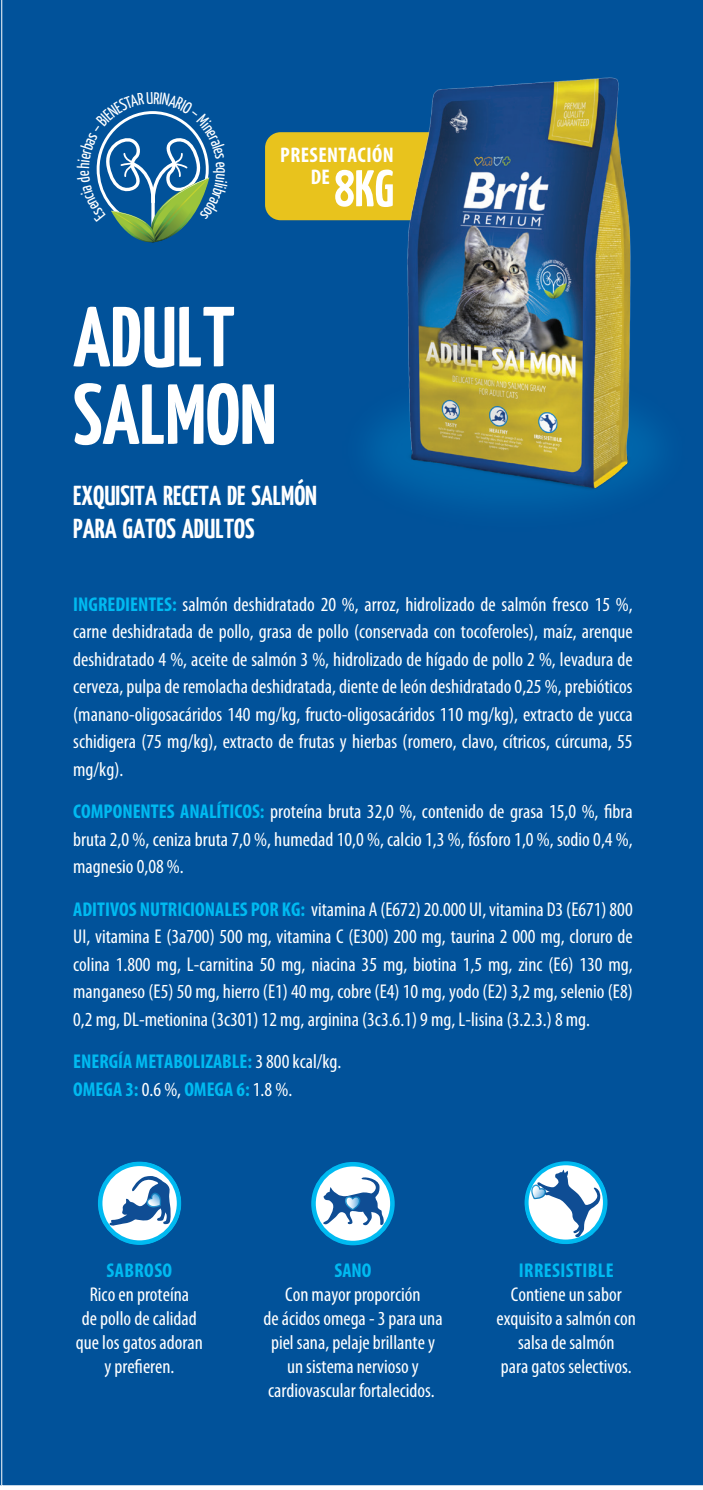
<style>
.page{position:relative;width:703px;height:1490px;background:#fff}
.page>*{position:absolute;margin:0;border:0;box-sizing:border-box;transform-origin:0 0}
.t1{font:700 85px/77.5px "Yanone Kaffeesatz";color:#fff}
.t2{font:700 51.5px "Yanone Kaffeesatz";color:#fff}
.t3{font:700 27.5px/33px "Yanone Kaffeesatz";color:#fff}
.t4{font:700 condensed 21.25px/22.5px "Myriad Pro";letter-spacing:.02em;color:#fff}
.t5{font:condensed 20px/27.5px "Myriad Pro";color:#fff;text-align:justify}
.t6{font:700 condensed 20px/27.5px "Myriad Pro";color:#00baf1}
.t7{font:700 condensed 20px "Myriad Pro";letter-spacing:.02em;color:#00baf1}
.s1{font-weight:700;color:#00baf1}
.s2{font-weight:400;color:#fff}
</style>
<div class="page">
<svg style="left:0;top:0;width:1px;height:1486px"></svg>
<div style="left:1px;top:0;width:701px;height:1486px;background:#01529a"></div>
<div style="left:265px;top:132px;width:183px;height:88px;background:#e8c31d;border-radius:16px"></div>
<div style="left:278px;top:302px;width:424px;height:293px;background:#01529a"></div>
<div style="left:0;top:302px;width:50px;height:293px;background:#01529a"></div>
<img style="left:375px;top:47px;width:286px;height:472px">
<div style="left:524px;top:1161px;width:83px;height:83px;border:5px solid #00baf1;border-radius:50%"></div>
<svg style="left:526px;top:1163px;width:79px;height:79px"></svg>
<div style="left:98px;top:1162px;width:83px;height:83px;border:5px solid #00baf1;border-radius:50%"></div>
<svg style="left:100px;top:1164px;width:79px;height:79px"></svg>
<div style="left:311px;top:1162px;width:83px;height:83px;border:5px solid #00baf1;border-radius:50%"></div>
<svg style="left:313px;top:1164px;width:79px;height:79px"></svg>
<svg style="left:77px;top:92px;width:150px;height:156px;background:#266b99"></svg>
<p class="t4" style="left:310px;top:143px;width:84px;text-indent:-30px">PRESENTACIÓN<br>DE</p>
<h2 class="t2" style="left:334px;top:155px;width:61px">8KG</h2>
<h1 class="t1" style="left:73px;top:294px;width:205px">ADULT<br>SALMON</h1>
<h3 class="t3" style="left:73px;top:478px;width:245px">EXQUISITA RECETA DE SALMÓN<br>PARA GATOS ADULTOS</h3>
<p class="t5" style="left:73px;top:591px;width:561px"><span class="s1">INGREDIENTES:</span> salmón deshidratado 20 %, arroz, hidrolizado de salmón fresco 15 %, carne deshidratada de pollo, grasa de pollo (conservada con tocoferoles), maíz, arenque deshidratado 4 %, aceite de salmón 3 %, hidrolizado de hígado de pollo 2 %, levadura de cerveza, pulpa de remolacha deshidratada, diente de león deshidratado 0,25 %, prebióticos (manano-oligosacáridos 140 mg/kg, fructo-oligosacáridos 110 mg/kg), extracto de yucca schidigera (75 mg/kg), extracto de frutas y hierbas (romero, clavo, cítricos, cúrcuma, 55 mg/kg).</p>
<p class="t5" style="left:73px;top:798px;width:561px"><span class="s1">COMPONENTES ANALÍTICOS:</span> proteína bruta 32,0 %, contenido de grasa 15,0 %, fibra bruta 2,0 %, ceniza bruta 7,0 %, humedad 10,0 %, calcio 1,3 %, fósforo 1,0 %, sodio 0,4 %, magnesio 0,08 %.</p>
<p class="t5" style="left:73px;top:896px;width:561px"><span class="s1">ADITIVOS NUTRICIONALES POR KG:</span> vitamina A (E672) 20.000 UI, vitamina D3 (E671) 800<br>UI, vitamina E (3a700) 500 mg, vitamina C (E300) 200 mg, taurina 2 000 mg, cloruro de colina 1.800 mg, L-carnitina 50 mg, niacina 35 mg, biotina 1,5 mg, zinc (E6) 130 mg, manganeso (E5) 50 mg, hierro (E1) 40 mg, cobre (E4) 10 mg, yodo (E2) 3,2 mg, selenio (E8)<br>0,2 mg, DL-metionina (3c301) 12 mg, arginina (3c3.6.1) 9 mg, L-lisina (3.2.3.) 8 mg.</p>
<p class="t6" style="left:73px;top:1047px;width:270px">ENERGÍA METABOLIZABLE: <span class="s2">3 800 kcal/kg.<br></span>OMEGA 3: <span class="s2">0.6 %,</span> OMEGA 6: <span class="s2">1.8 %.</span></p>
<p class="t7" style="left:107px;top:1258px;width:67px">SABROSO</p>
<p class="t5" style="left:76px;top:1283px;width:128px;line-height:24px;text-align:center">Rico en proteína<br>de pollo de calidad que los gatos adoran y prefieren.</p>
<p class="t6" style="left:334px;top:1256px;width:38px">SANO</p>
<p class="t5" style="left:263px;top:1283px;width:181px;line-height:24px;text-align:center">Con mayor proporción<br>de ácidos omega - 3 para una piel sana, pelaje brillante y un sistema nervioso y cardiovascular fortalecidos.</p>
<p class="t7" style="left:519px;top:1258px;width:96px">IRRESISTIBLE</p>
<p class="t5" style="left:496px;top:1283px;width:141px;line-height:24px;text-align:center">Contiene un sabor exquisito a salmón con salsa de salmón<br>para gatos selectivos.</p>
</div>
